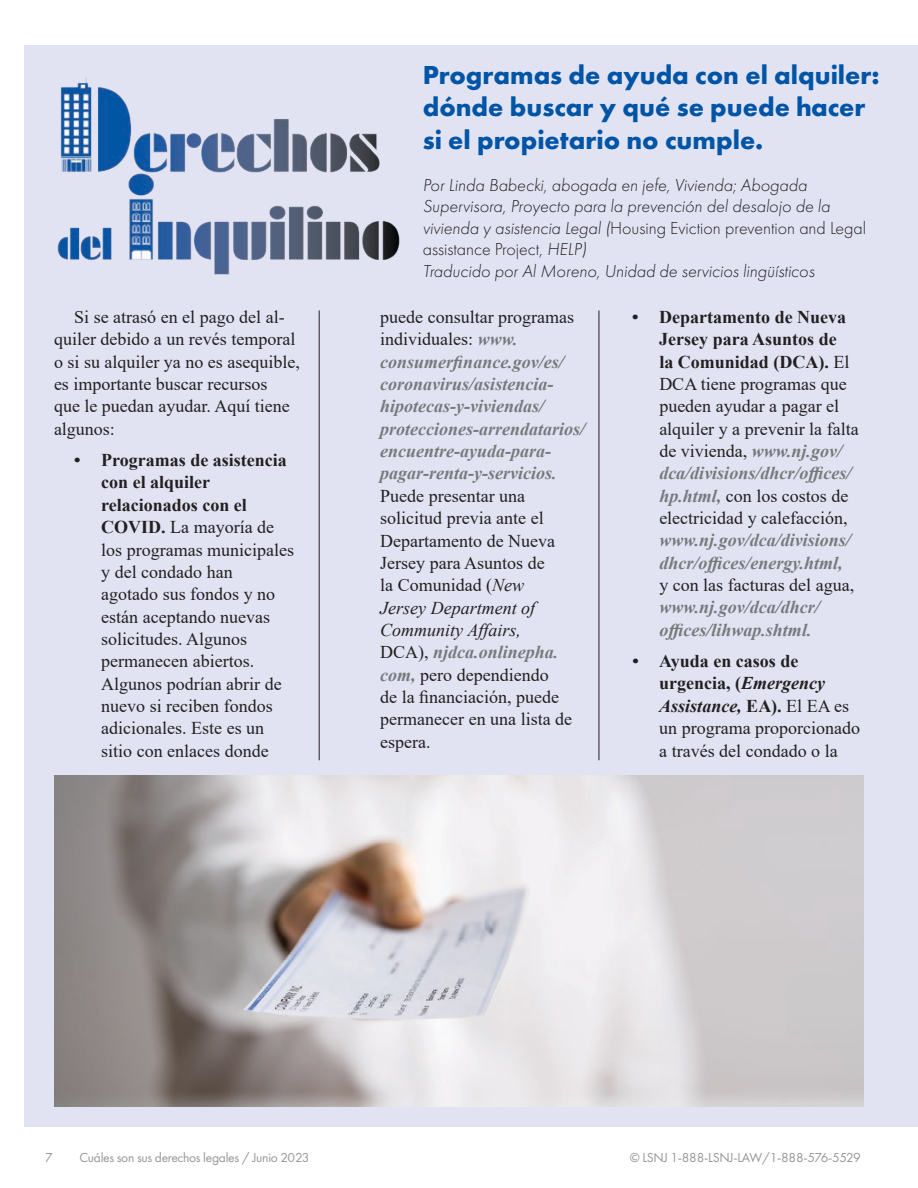
<style>
.page{position:relative;width:918px;height:1188px;background:#fff}
.page>*{position:absolute;margin:0;border:0;box-sizing:border-box;transform-origin:0 0}
.t1{font:700 27px/32.4px "Futura PT";color:#0054a6}
.t2{font:18px/22.4px "Times New Roman";color:#231f20}
.t3{font:italic 700 18px/22.4px "Times New Roman";color:#77797b}
.t4{font:italic 300 18px/21.6px "Futura PT";color:#231f20}
.t5{font:13.5px "Futura PT";letter-spacing:-.02em;color:#949698}
.s1{font-weight:700}
.s2{font-style:normal}
.s3{font-weight:400;font-style:normal;color:#231f20}
.s4{font-style:italic}
.s5{font-weight:700;font-style:italic;color:#77797b}
.s6{font-weight:700;font-style:italic}
</style>
<div class="page">
<div style="left:24px;top:45px;width:894px;height:1081px;background:#e1e3f3"></div>
<hr style="left:319px;top:311px;width:1px;height:449px;background:#231f20">
<hr style="left:599px;top:310px;width:1px;height:450px;background:#231f20">
<img style="left:57px;top:78px;width:343px;height:197px">
<img style="left:54px;top:775px;width:810px;height:331px">
<p class="t2" style="left:54px;top:305px;width:247px;text-indent:20px">Si se atrasó en el pago del al&shy;quiler debido a un revés temporal o si su alquiler ya no es asequible, es importante buscar recursos<br>que le puedan ayudar. Aquí tiene algunos:</p>
<p class="t2" style="left:101px;top:448px;width:194px;text-indent:-27px"><span class="s1">• Programas de asistencia con el alquiler relacionados con el<br>COVID.</span> La mayoría de los programas municipales y del condado han<br>agotado sus fondos y no están aceptando nuevas solicitudes. Algunos permanecen abiertos.<br>Algunos podrían abrir de nuevo si reciben fondos adicionales. Este es un sitio con enlaces donde</p>
<h1 class="t1" style="left:423px;top:58px;width:459px">Programas de ayuda con el alquiler: dónde buscar y qué se puede hacer si el propietario no cumple.</h1>
<p class="t4" style="left:423px;top:174px;width:445px">Por Linda Babecki, abogada en jefe, Vivienda; Abogada Supervisora, Proyecto para la prevención del desalojo de la vivienda y asistencia Legal (<span class="s2">Housing Eviction prevention and Legal assistance Project</span>, HELP)<br>Traducido por Al Moreno, Unidad de servicios lingüísticos</p>
<p class="t3" style="left:380px;top:305px;width:206px"><span class="s3">puede consultar programas individuales:</span> www. consumerfinance.gov/es/ coronavirus/asistencia&shy;hipotecas-y-viviendas/ protecciones-arrendatarios/ encuentre-ayuda-para&shy;pagar-renta-y-servicios.</p>
<p class="t2" style="left:380px;top:484px;width:193px">Puede presentar una solicitud previa ante el<br>Departamento de Nueva<br>Jersey para Asuntos de<br>la Comunidad (<span class="s4">New<br>Jersey Department of<br>Community Affairs,<br></span>DCA), <span class="s5">njdca.onlinepha. com,</span> pero dependiendo<br>de la financiación, puede permanecer en una lista de espera.</p>
<p class="t2" style="left:659px;top:305px;width:201px;text-indent:-27px"><span class="s1">• Departamento de Nueva<br>Jersey para Asuntos de<br>la Comunidad (DCA).</span> El<br>DCA tiene programas que pueden ayudar a pagar el alquiler y a prevenir la falta de vivienda, <span class="s5">www.nj.gov/ dca/divisions/dhcr/offices/ hp.html,</span> con los costos de electricidad y calefacción,</p>
<p class="t3" style="left:659px;top:529px;width:193px">www.nj.gov/dca/divisions/ dhcr/offices/energy.html,</p>
<p class="t2" style="left:659px;top:573px;width:196px">y con las facturas del agua,</p>
<p class="t3" style="left:659px;top:596px;width:162px">www.nj.gov/dca/dhcr/ offices/lihwap.shtml.</p>
<p class="t2" style="left:659px;top:649px;width:202px;text-indent:-27px"><span class="s1">• Ayuda en casos de urgencia, (</span><span class="s6">Emergency<br>Assistance,</span> <span class="s1">EA).</span> El EA es un programa proporcionado a través del condado o la</p>
<p class="t5" style="left:45px;top:1149px;width:9px">7</p>
<p class="t5" style="left:79px;top:1149px;width:232px">Cuáles son sus derechos legales / Junio 2023</p>
<p class="t5" style="left:630px;top:1149px;width:233px">© LSNJ 1-888-LSNJ-LAW/1-888-576-5529</p>
</div>
